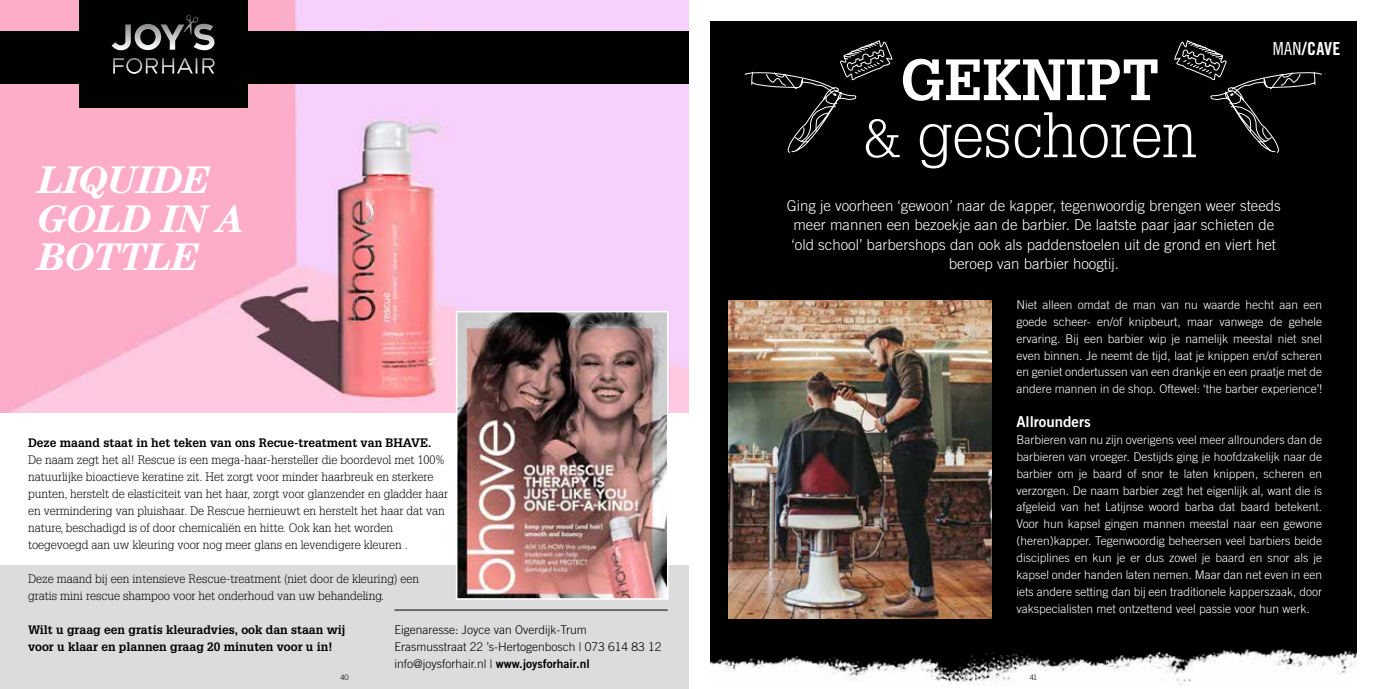
<style>
.page{position:relative;width:1378px;height:689px;background:#fff}
.page>*{position:absolute;margin:0;border:0;box-sizing:border-box;transform-origin:0 0}
.t1{font:300 62.7px "Glypha LT Std";color:#fff}
.t2{font:700 56.85px "Glypha LT Std";color:#fff}
.t3{font:italic 700 38.55px/38.5px "Century Std";letter-spacing:-.03em;color:#fff}
.t4{font:18px "Trade Gothic LT Std Bd Cn 20";color:#fff}
.t5{font:300 15px/19.5px "Trade Gothic LT Std";color:#fff;text-align:center}
.t6{font:15px "Trade Gothic LT Std Bd 2";color:#fff}
.t7{font:300 12px/16.8px "Trade Gothic LT Std";color:#fff;text-align:justify}
.t8{font:300 12px/17px "Glypha LT Std";color:#000}
.t9{font:700 12px/17px "Glypha LT Std";color:#000}
.t10{font:300 12px/17px "Trade Gothic LT Std";color:#000}
.t11{font:300 7.5px "Trade Gothic LT Std";color:#000}
.s1{font-size:52.5px}
.s2{font-family:"Trade Gothic LT Std Cn 18"}
.s3{font-family:"Trade Gothic LT Std Bd 2";font-weight:400}
</style>
<div class="page">
<div style="left:710px;top:21px;width:646px;height:664px;background:#000"></div>
<img style="left:710px;top:648px;width:646px;height:37px">
<img style="left:728px;top:300px;width:264px;height:318px">
<svg style="left:744px;top:40px;width:148px;height:113px"></svg>
<svg style="left:1174px;top:40px;width:148px;height:113px"></svg>
<div style="left:0;top:566px;width:689px;height:123px;background:#dcdcdc"></div>
<img style="left:0;top:84px;width:689px;height:328px">
<img style="left:0;top:0;width:689px;height:32px">
<div style="left:0;top:32px;width:689px;height:52px;background:#000200"></div>
<div style="left:79px;top:0;width:168px;height:108px;background:#000200"></div>
<svg style="left:112px;top:15px;width:103px;height:35px"></svg>
<svg style="left:113px;top:58px;width:102px;height:16px"></svg>
<hr style="left:394px;top:610px;width:274px;height:1px;background:#000">
<img style="left:459px;top:314px;width:206px;height:283px">
<div style="left:456px;top:311px;width:212px;height:289px;border:2px solid #fff"></div>
<h3 class="t3" style="left:38px;top:160px;width:208px">LIQUIDE<br>GOLD IN A<br>BOTTLE</h3>
<h2 class="t2" style="left:900px;top:45px;width:261px">GEKNIPT</h2>
<h1 class="t1" style="left:863px;top:99px;width:336px"><span class="s1">&amp;</span> geschoren</h1>
<h3 class="t4" style="left:1273px;top:38px;width:69px"><span class="s2">MAN</span>/CAVE</h3>
<p class="t5" style="left:787px;top:195px;width:495px">Ging je voorheen ‘gewoon’ naar de kapper, tegenwoordig brengen weer steeds meer mannen een bezoekje aan de barbier. De laatste paar jaar schieten de ‘old school’ barbershops dan ook als paddenstoelen uit de grond en viert het beroep van barbier hoogtij.</p>
<p class="t7" style="left:1016px;top:296px;width:307px">Niet alleen omdat de man van nu waarde hecht aan een goede scheer- en/of knipbeurt, maar vanwege de gehele ervaring. Bij een barbier wip je namelijk meestal niet snel even binnen. Je neemt de tijd, laat je knippen en/of scheren en geniet ondertussen van een drankje en een praatje met de andere mannen in de shop. Oftewel: ‘the barber experience’!</p>
<p class="t6" style="left:1016px;top:412px;width:76px">Allrounders</p>
<p class="t7" style="left:1016px;top:431px;width:307px">Barbieren van nu zijn overigens veel meer allrounders dan de barbieren van vroeger. Destijds ging je hoofdzakelijk naar de barbier om je baard of snor te laten knippen, scheren en verzorgen. De naam barbier zegt het eigenlijk al, want die is afgeleid van het Latijnse woord barba dat baard betekent.<br>Voor hun kapsel gingen mannen meestal naar een gewone (heren)kapper. Tegenwoordig beheersen veel barbiers beide disciplines en kun je er dus zowel je baard en snor als je kapsel onder handen laten nemen. Maar dan net even in een iets andere setting dan bij een traditionele kapperszaak, door vakspecialisten met ontzettend veel passie voor hun werk.</p>
<p class="t9" style="left:28px;top:433px;width:405px">Deze maand staat in het teken van ons Recue-treatment van BHAVE.</p>
<p class="t8" style="left:28px;top:451px;width:422px">De naam zegt het al! Rescue is een mega-haar-hersteller die boordevol met 100% natuurlijke bioactieve keratine zit. Het zorgt voor minder haarbreuk en sterkere punten, herstelt de elasticiteit van het haar, zorgt voor glanzender en gladder haar en vermindering van pluishaar. De Rescue hernieuwt en herstelt het haar dat van nature, beschadigd is of door chemicaliën en hitte. Ook kan het worden toegevoegd aan uw kleuring voor nog meer glans en levendigere kleuren .</p>
<p class="t8" style="left:28px;top:570px;width:392px">Deze maand bij een intensieve Rescue-treatment (niet door de kleuring) een gratis mini rescue shampoo voor het onderhoud van uw behandeling.</p>
<p class="t9" style="left:28px;top:620px;width:319px">Wilt u graag een gratis kleuradvies, ook dan staan wij voor u klaar en plannen graag 20 minuten voor u in!</p>
<p class="t11" style="left:340px;top:672px;width:10px">40</p>
<p class="t11" style="left:1029px;top:672px;width:9px">41</p>
<p class="t10" style="left:394px;top:621px;width:268px">Eigenaresse: Joyce van Overdijk-Trum<br>Erasmusstraat 22 ’s-Hertogenbosch | 073 614 83 12 info@joysforhair.nl | <span class="s3">www.joysforhair.nl</span></p>
</div>
